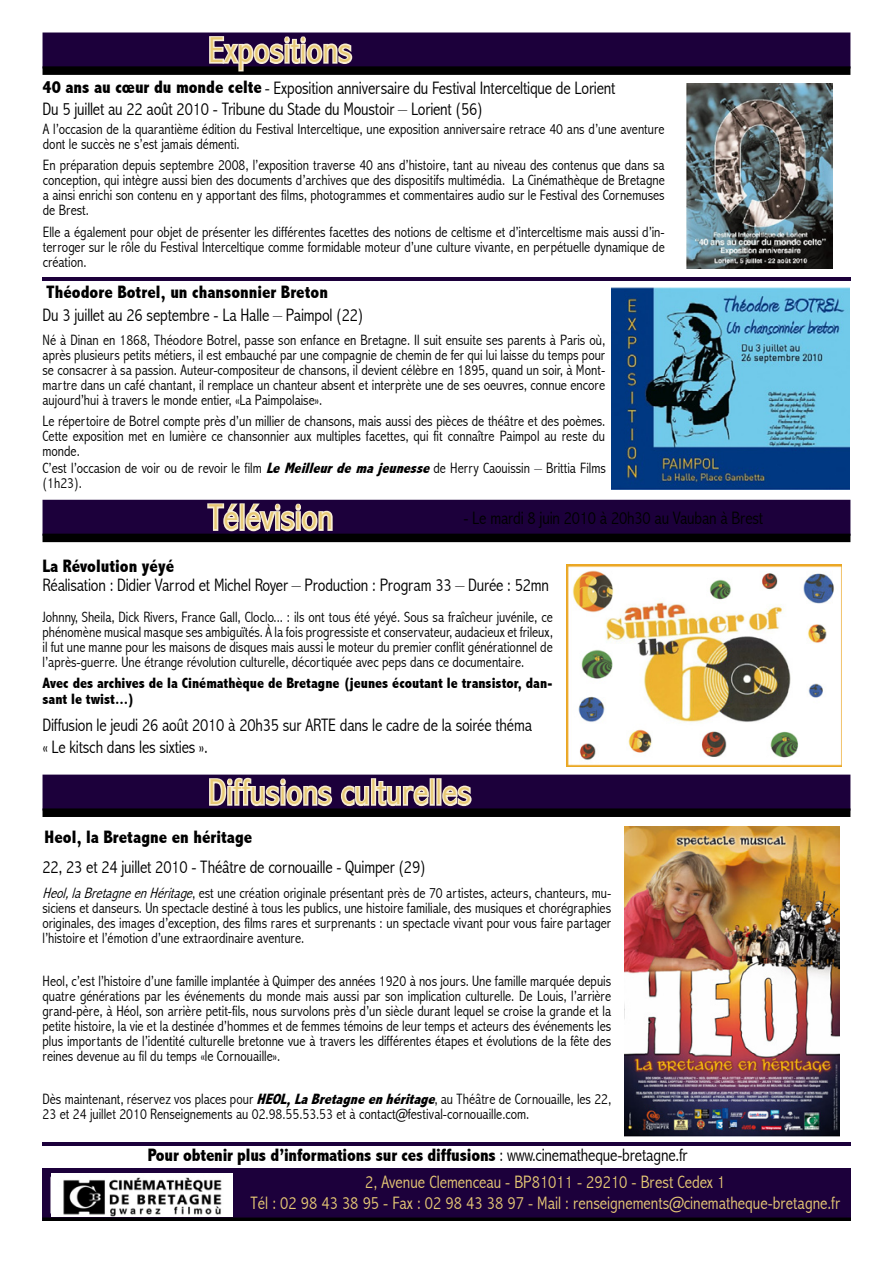
<style>
.page{position:relative;width:893px;height:1263px;background:#fff}
.page>*{position:absolute;margin:0;border:0;box-sizing:border-box;transform-origin:0 0}
.t1{font:300 condensed 36px "Abadi";letter-spacing:.02em;color:#e7c975}
.t2{font:300 condensed 18px/20.4px "Abadi";letter-spacing:-.01em;color:#000}
.t3{font:800 condensed 18px "Abadi";color:#000}
.t4{font:300 condensed 18px/21.6px "Abadi";color:#e7c975;text-align:center}
.t5{font:300 condensed 15px/15px "Abadi";color:#000;text-align:justify}
.t6{font:800 condensed 15px/15px "Abadi";color:#000}
.s1{font-weight:800}
.s2{font-weight:800;font-style:italic}
.s3{font-style:italic}
.s4{font-weight:300}
</style>
<div class="page">
<div style="left:43px;top:33px;width:807px;height:36px;background:#1c003b"></div>
<div style="left:43px;top:66px;width:807px;height:9px;background:#000"></div>
<div style="left:43px;top:500px;width:807px;height:36px;background:#1c003b"></div>
<div style="left:43px;top:534px;width:807px;height:8px;background:#000"></div>
<div style="left:43px;top:775px;width:807px;height:36px;background:#1c003b"></div>
<div style="left:43px;top:808px;width:807px;height:9px;background:#000"></div>
<svg style="left:208px;top:36px;width:146px;height:36px"></svg>
<svg style="left:206px;top:503px;width:128px;height:31px"></svg>
<svg style="left:209px;top:777px;width:221px;height:30px"></svg>
<div style="left:430px;top:778px;width:5px;height:28px;border:3px solid #f8eed4"></div>
<div style="left:436px;top:778px;width:6px;height:28px;border:3px solid #f8eed4"></div>
<svg style="left:440px;top:783px;width:32px;height:24px"></svg>
<hr style="left:42px;top:277px;width:808px;height:4px;background:#1c003b">
<img style="left:43px;top:1169px;width:807px;height:51px">
<img style="left:51px;top:1173px;width:181px;height:43px">
<hr style="left:43px;top:1142px;width:808px;height:4px;background:#1c003b">
<img style="left:686px;top:83px;width:146px;height:185px">
<img style="left:624px;top:826px;width:215px;height:310px">
<img style="left:611px;top:287px;width:239px;height:203px">
<img style="left:567px;top:564px;width:275px;height:202px">
<h1 class="t1" style="left:208px;top:29px;width:145px">Expositions</h1>
<p class="t2" style="left:43px;top:78px;width:574px"><span class="s1">40 ans au cœur du monde celte</span> - Exposition anniversaire du Festival Interceltique de Lorient<br>Du 5 juillet au 22 août 2010 - Tribune du Stade du Moustoir – Lorient (56)</p>
<p class="t5" style="left:43px;top:122px;width:623px">A l’occasion de la quarantième édition du Festival Interceltique, une exposition anniversaire retrace 40 ans d’une aventure dont le succès ne s’est jamais démenti.</p>
<p class="t5" style="left:43px;top:158px;width:623px">En préparation depuis septembre 2008, l’exposition traverse 40 ans d’histoire, tant au niveau des contenus que dans sa conception, qui intègre aussi bien des documents d’archives que des dispositifs multimédia. La Cinémathèque de Bretagne a ainsi enrichi son contenu en y apportant des films, photogrammes et commentaires audio sur le Festival des Cornemuses de Brest.</p>
<p class="t5" style="left:43px;top:224px;width:623px">Elle a également pour objet de présenter les différentes facettes des notions de celtisme et d’interceltisme mais aussi d’in&shy;terroger sur le rôle du Festival Interceltique comme formidable moteur d’une culture vivante, en perpétuelle dynamique de création.</p>
<p class="t3" style="left:46px;top:282px;width:283px">Théodore Botrel, un chansonnier Breton</p>
<p class="t2" style="left:43px;top:305px;width:322px">Du 3 juillet au 26 septembre - La Halle – Paimpol (22)</p>
<p class="t5" style="left:43px;top:332px;width:564px">Né à Dinan en 1868, Théodore Botrel, passe son enfance en Bretagne. Il suit ensuite ses parents à Paris où, après plusieurs petits métiers, il est embauché par une compagnie de chemin de fer qui lui laisse du temps pour se consacrer à sa passion. Auteur-compositeur de chansons, il devient célèbre en 1895, quand un soir, à Mont&shy;martre dans un café chantant, il remplace un chanteur absent et interprète une de ses oeuvres, connue encore aujourd’hui à travers le monde entier, «La Paimpolaise».</p>
<p class="t5" style="left:43px;top:413px;width:564px">Le répertoire de Botrel compte près d’un millier de chansons, mais aussi des pièces de théâtre et des poèmes.<br>Cette exposition met en lumière ce chansonnier aux multiples facettes, qui fit connaître Paimpol au reste du monde.</p>
<p class="t5" style="left:43px;top:461px;width:565px">C’est l’occasion de voir ou de revoir le film <span class="s2">LeMeilleurdemajeunesse</span>de Herry Caouissin – Brittia Films (1h23).</p>
<h1 class="t1" style="left:208px;top:496px;width:126px">Télévision</h1>
<p class="t2" style="left:463px;top:508px;width:301px">- Le mardi 8 juin 2010 à 20h30 au Vauban à Brest</p>
<p class="t3" style="left:43px;top:555px;width:133px">La Révolution yéyé</p>
<p class="t2" style="left:43px;top:574px;width:508px">Réalisation : Didier Varrod et Michel Royer – Production : Program 33 – Durée : 52mn</p>
<p class="t5" style="left:43px;top:610px;width:512px">Johnny, Sheila, Dick Rivers, France Gall, Cloclo... : ils ont tous été yéyé. Sous sa fraîcheur juvénile, ce phénomène musical masque ses ambiguïtés. À la fois progressiste et conservateur, audacieux et frileux, il fut une manne pour les maisons de disques mais aussi le moteur du premier conflit générationnel de l’après-guerre. Une étrange révolution culturelle, décortiquée avec peps dans ce documentaire.</p>
<p class="t6" style="left:43px;top:676px;width:512px">Avec des archives de la Cinémathèque de Bretagne (jeunes écoutant le transistor, dan&shy;sant le twist...)</p>
<p class="t2" style="left:43px;top:714px;width:491px;line-height:21.6px">Diffusion le jeudi 26 août 2010 à 20h35 sur ARTE dans le cadre de la soirée théma « Le kitsch dans les sixties ».</p>
<h1 class="t1" style="left:208px;top:771px;width:264px">Diffusions culturelles</h1>
<p class="t3" style="left:45px;top:826px;width:209px">Heol, la Bretagne en héritage</p>
<p class="t2" style="left:43px;top:857px;width:385px">22, 23 et 24 juillet 2010 - Théâtre de cornouaille - Quimper (29)</p>
<p class="t5" style="left:43px;top:885px;width:570px"><span class="s3">Heol,laBretagneenHéritage</span>, est une création originale présentant près de 70 artistes, acteurs, chanteurs, mu&shy;siciens et danseurs. Un spectacle destiné à tous les publics, une histoire familiale, des musiques et chorégraphies originales, des images d’exception, des films rares et surprenants : un spectacle vivant pour vous faire partager l’histoire et l’émotion d’une extraordinaire aventure.</p>
<p class="t5" style="left:43px;top:973px;width:570px">Heol, c’est l’histoire d’une famille implantée à Quimper des années 1920 à nos jours. Une famille marquée depuis quatre générations par les événements du monde mais aussi par son implication culturelle. De Louis, l’arrière grand-père, à Héol, son arrière petit-fils, nous survolons près d’un siècle durant lequel se croise la grande et la petite histoire, la vie et la destinée d’hommes et de femmes témoins de leur temps et acteurs des événements les plus importants de l’identité culturelle bretonne vue à travers les différentes étapes et évolutions de la fête des reines devenue au fil du temps «le Cornouaille».</p>
<p class="t5" style="left:43px;top:1091px;width:570px">Dès maintenant, réservez vos places pour <span class="s2">HEOL,LaBretagneenhéritage</span>, au Théâtre de Cornouaille, les 22,<br>23 et 24 juillet 2010 Renseignements au 02.98.55.53.53 et à contact@festival-cornouaille.com.</p>
<p class="t3" style="left:148px;top:1144px;width:541px">Pour obtenir plus d’informations sur ces diffusions <span class="s4">: www.cinematheque-bretagne.fr</span></p>
<p class="t4" style="left:251px;top:1171px;width:591px">2, Avenue Clemenceau - BP81011 - 29210 - Brest Cedex 1<br>Tél : 02 98 43 38 95 - Fax : 02 98 43 38 97 - Mail : renseignements@cinematheque-bretagne.fr</p>
</div>
